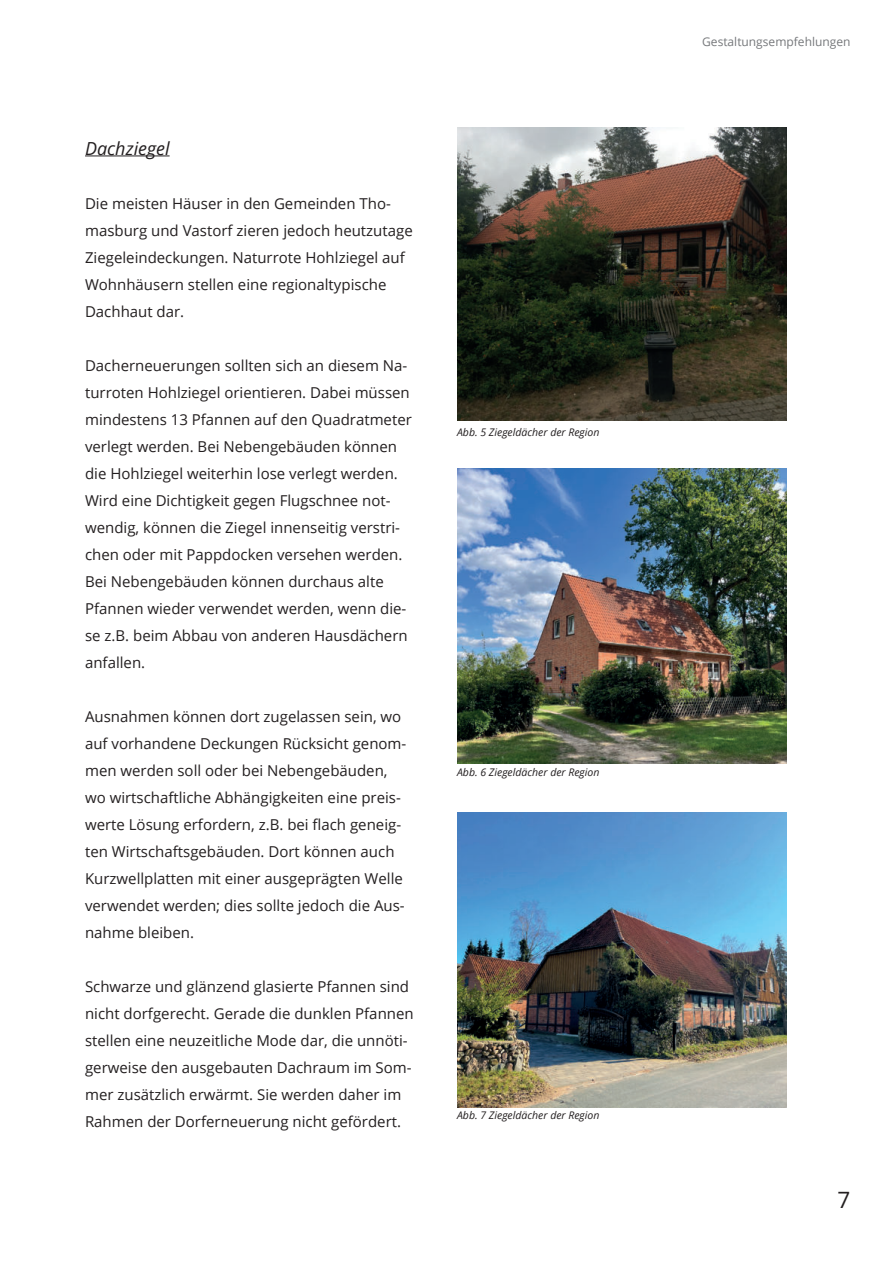
<style>
.page{position:relative;width:893px;height:1263px;background:#fff}
.page>*{position:absolute;margin:0;border:0;box-sizing:border-box;transform-origin:0 0}
.t1{font:22.5px "Open Sans";color:#231f20}
.t2{font:italic 18px "Open Sans";color:#231f20}
.t3{font:15px/27px "Open Sans";color:#231f20}
.t4{font:12px "Open Sans";color:#76787b}
.t5{font:italic 10.5px "Open Sans";color:#231f20}
</style>
<div class="page">
<hr style="left:85px;top:155px;width:85px;height:1px;background:#231f20">
<img style="left:457px;top:128px;width:330px;height:293px">
<img style="left:457px;top:468px;width:330px;height:295px">
<img style="left:457px;top:813px;width:330px;height:295px">
<p class="t2" style="left:85px;top:141px;width:86px">Dachziegel</p>
<p class="t3" style="left:85px;top:189px;width:329px">Die meisten Häuser in den Gemeinden Tho&shy;masburg und Vastorf zieren jedoch heutzutage Ziegeleindeckungen. Naturrote Hohlziegel auf Wohnhäusern stellen eine regionaltypische Dachhaut dar.</p>
<p class="t3" style="left:85px;top:351px;width:328px">Dacherneuerungen sollten sich an diesem Na&shy;turroten Hohlziegel orientieren. Dabei müssen mindestens 13 Pfannen auf den Quadratmeter verlegt werden. Bei Nebengebäuden können die Hohlziegel weiterhin lose verlegt werden.<br>Wird eine Dichtigkeit gegen Flugschnee not&shy;wendig, können die Ziegel innenseitig verstri&shy;chen oder mit Pappdocken versehen werden.<br>Bei Nebengebäuden können durchaus alte Pfannen wieder verwendet werden, wenn die&shy;se z.B. beim Abbau von anderen Hausdächern anfallen.</p>
<p class="t3" style="left:85px;top:702px;width:323px">Ausnahmen können dort zugelassen sein, wo auf vorhandene Deckungen Rücksicht genom&shy;men werden soll oder bei Nebengebäuden, wo wirtschaftliche Abhängigkeiten eine preis&shy;werte Lösung erfordern, z.B. bei flach geneig&shy;ten Wirtschaftsgebäuden. Dort können auch Kurzwellplatten mit einer ausgeprägten Welle verwendet werden; dies sollte jedoch die Aus&shy;nahme bleiben.</p>
<p class="t3" style="left:85px;top:972px;width:330px">Schwarze und glänzend glasierte Pfannen sind nicht dorfgerecht. Gerade die dunklen Pfannen stellen eine neuzeitliche Mode dar, die unnöti&shy;gerweise den ausgebauten Dachraum im Som&shy;mer zusätzlich erwärmt. Sie werden daher im Rahmen der Dorferneuerung nicht gefördert.</p>
<p class="t5" style="left:457px;top:428px;width:144px">Abb. 5 Ziegeldächer der Region</p>
<p class="t5" style="left:457px;top:768px;width:144px">Abb. 6 Ziegeldächer der Region</p>
<p class="t5" style="left:457px;top:1111px;width:144px">Abb. 7 Ziegeldächer der Region</p>
<p class="t4" style="left:702px;top:37px;width:150px">Gestaltungsempfehlungen</p>
<h1 class="t1" style="left:838px;top:1190px;width:14px">7</h1>
</div>
